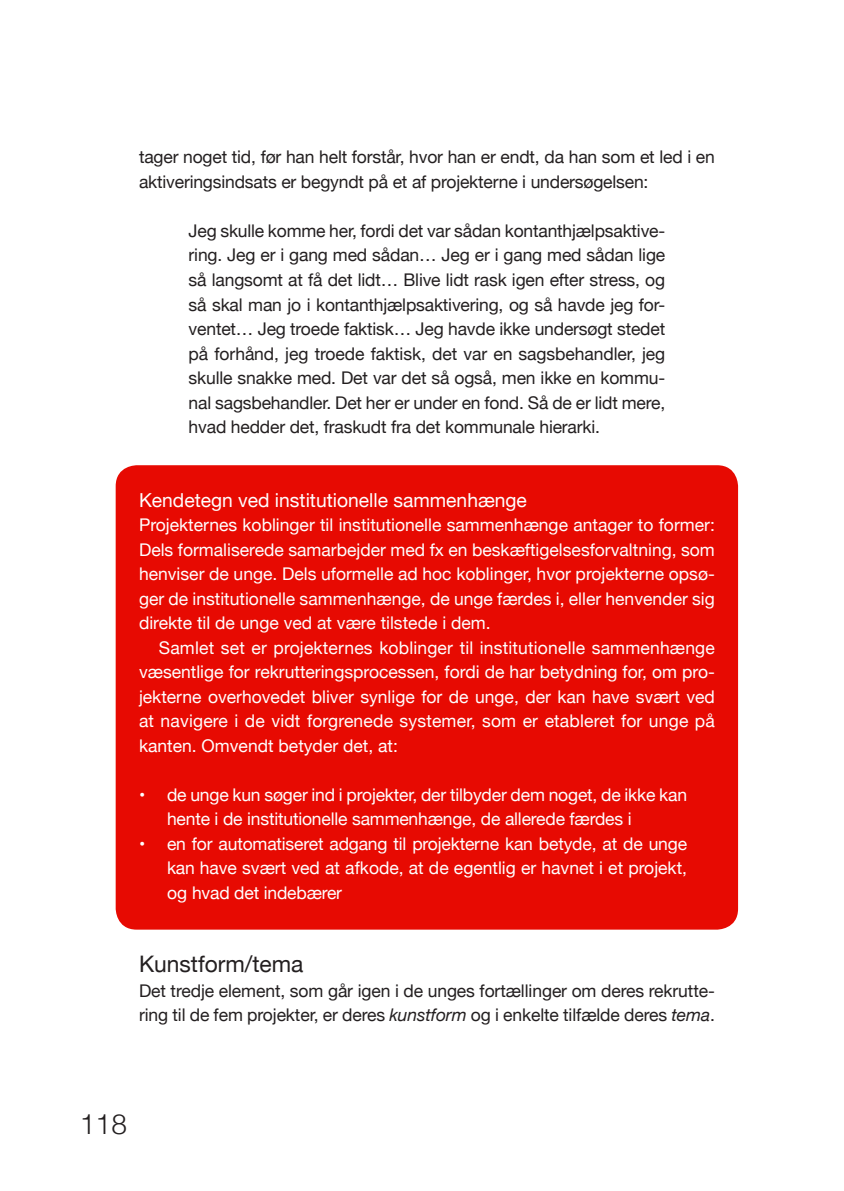
<style>
.page{position:relative;width:844px;height:1191px;background:#fff}
.page>*{position:absolute;margin:0;border:0;box-sizing:border-box;transform-origin:0 0}
.t1{font:300 28px "Helvetica Neue";color:#231f20}
.Heading_3{font:22.75px "Helvetica Neue";color:#231f20}
.Heading_4{font:19.25px "Helvetica Neue";color:#fff}
.citat{font:17.5px/24.5px "Helvetica Neue";letter-spacing:-.01em;color:#231f20}
.Normal_0{font:17.5px/24.5px "Helvetica Neue";color:#fff;text-align:justify}
.Punkt{font:17.5px/24.5px "Helvetica Neue";letter-spacing:-.01em;color:#fff}
.Normal_0-2{font:17.5px/24.5px "Helvetica Neue";letter-spacing:-.005em;color:#231f20}
.s1{font-style:italic}
</style>
<div class="page">
<div style="left:116px;top:465px;width:621px;height:464px;background:#e70a02;border-radius:21px"></div>
<p class="citat" style="left:139px;top:146px;width:577px">tager noget tid, før han helt forstår, hvor han er endt, da han som et led i en aktiveringsindsats er begyndt på et af projekterne i undersøgelsen:</p>
<p class="citat" style="left:189px;top:219px;width:478px;text-align:justify">Jeg skulle komme her, fordi det var sådan kontanthjælpsaktive&shy;ring. Jeg er i gang med sådan… Jeg er i gang med sådan lige så langsomt at få det lidt… Blive lidt rask igen efter stress, og så skal man jo i kontanthjælpsaktivering, og så havde jeg for&shy;ventet… Jeg troede faktisk… Jeg havde ikke undersøgt stedet på forhånd, jeg troede faktisk, det var en sagsbehandler, jeg skulle snakke med. Det var det så også, men ikke en kommu&shy;nal sagsbehandler. Det her er under en fond. Så de er lidt mere, hvad hedder det, fraskudt fra det kommunale hierarki.</p>
<p class="Heading_4" style="left:139px;top:486px;width:389px">Kendetegn ved institutionelle sammenhænge</p>
<p class="Normal_0" style="left:139px;top:513px;width:577px">Projekternes koblinger til institutionelle sammenhænge antager to former:<br>Dels formaliserede samarbejder med fx en beskæftigelsesforvaltning, som henviser de unge. Dels uformelle ad hoc koblinger, hvor projekterne opsø&shy;ger de institutionelle sammenhænge, de unge færdes i, eller henvender sig direkte til de unge ved at være tilstede i dem.</p>
<p class="Normal_0" style="left:139px;top:636px;width:577px;text-indent:20px">Samlet set er projekternes koblinger til institutionelle sammenhænge væsentlige for rekrutteringsprocessen, fordi de har betydning for, om pro&shy;jekterne overhovedet bliver synlige for de unge, der kan have svært ved at navigere i de vidt forgrenede systemer, som er etableret for unge på kanten. Omvendt betyder det, at:</p>
<p class="Punkt" style="left:167px;top:783px;width:521px;text-indent:-28px">• de unge kun søger ind i projekter, der tilbyder dem noget, de ikke kan hente i de institutionelle sammenhænge, de allerede færdes i</p>
<p class="Punkt" style="left:167px;top:832px;width:521px;text-align:justify;text-indent:-28px">• en for automatiseret adgang til projekterne kan betyde, at de unge kan have svært ved at afkode, at de egentlig er havnet i et projekt, og hvad det indebærer</p>
<p class="Heading_3" style="left:139px;top:947px;width:166px">Kunstform/tema</p>
<p class="Normal_0-2" style="left:139px;top:979px;width:577px">Det tredje element, som går igen i de unges fortællinger om deres rekrutte&shy;ring til de fem projekter, er deres <span class="s1">kunstform</span> og i enkelte tilfælde deres <span class="s1">tema</span>.</p>
<h1 class="t1" style="left:80px;top:1101px;width:48px">118</h1>
</div>
